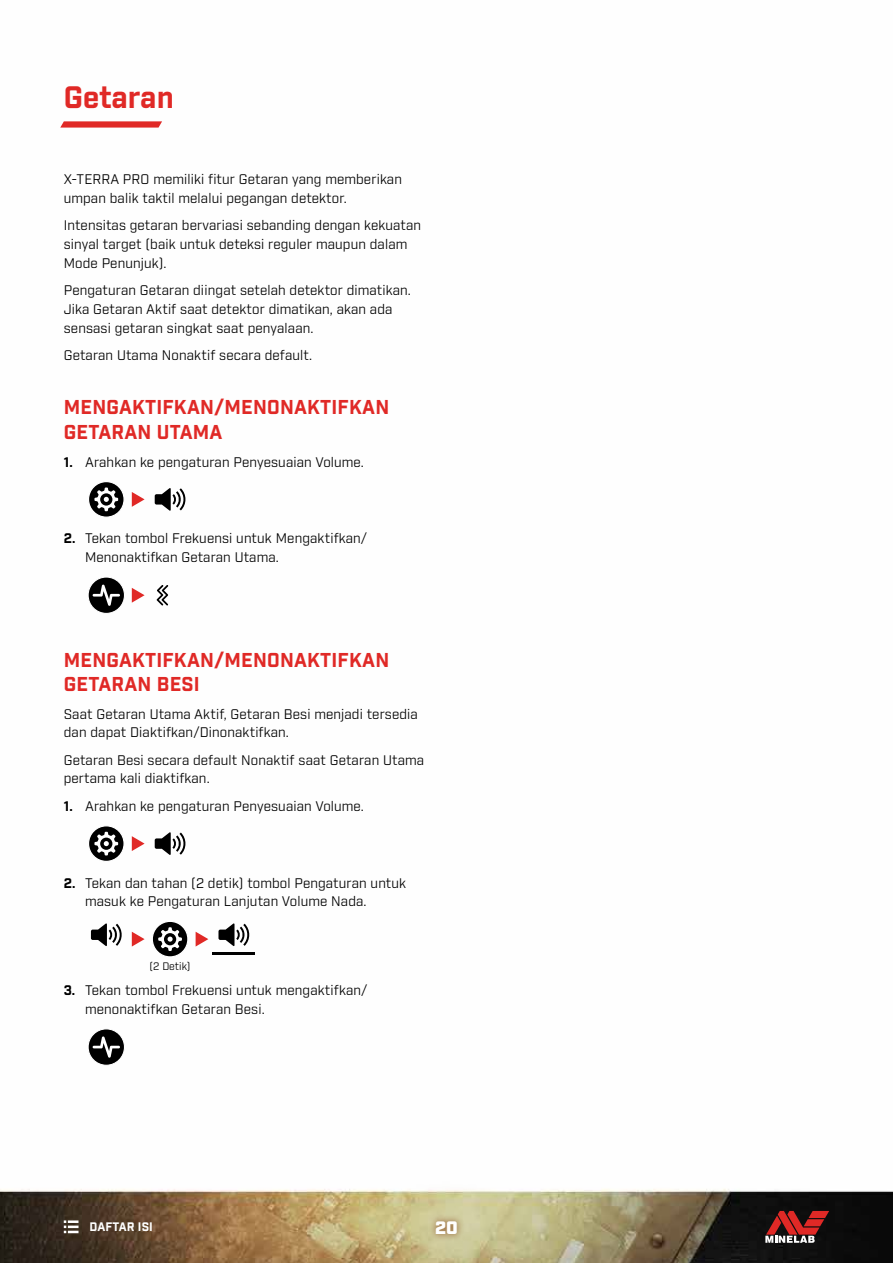
<style>
.page{position:relative;width:893px;height:1263px;background:#fff}
.page>*{position:absolute;margin:0;border:0;box-sizing:border-box;transform-origin:0 0}
.t1{font:700 30px "Industry";letter-spacing:-.005em;color:#e02926}
.t2{font:700 19.5px/24.8px "Industry";letter-spacing:.01em;color:#e02926}
.t3{font:900 18px "Industry";color:#fff}
.t4{font:13.5px/18.8px "Industry";letter-spacing:.01em;color:#000}
.t5{font:700 12px "Industry";letter-spacing:.01em;color:#fff}
.t6{font:10.5px "Industry";color:#000}
.s1{font-weight:700}
</style>
<div class="page">
<img style="left:0;top:492px;width:893px;height:771px">
<svg style="left:64px;top:1220px;width:15px;height:13px"></svg>
<svg style="left:60px;top:121px;width:102px;height:7px"></svg>
<svg style="left:396px;top:1181px;width:101px;height:82px;background:#d1cba0"></svg>
<svg style="left:429px;top:1214px;width:35px;height:27px"></svg>
<svg style="left:765px;top:1211px;width:64px;height:32px;background:#7d3332"></svg>
<svg style="left:88px;top:482px;width:37px;height:36px"></svg>
<svg style="left:132px;top:492px;width:13px;height:15px"></svg>
<svg style="left:155px;top:488px;width:32px;height:23px"></svg>
<svg style="left:88px;top:576px;width:37px;height:38px"></svg>
<svg style="left:132px;top:588px;width:13px;height:15px"></svg>
<svg style="left:157px;top:585px;width:11px;height:20px"></svg>
<svg style="left:88px;top:825px;width:37px;height:37px"></svg>
<svg style="left:132px;top:836px;width:13px;height:15px"></svg>
<svg style="left:155px;top:832px;width:32px;height:23px"></svg>
<svg style="left:91px;top:923px;width:32px;height:23px"></svg>
<svg style="left:132px;top:932px;width:13px;height:14px"></svg>
<svg style="left:152px;top:921px;width:36px;height:36px"></svg>
<svg style="left:196px;top:932px;width:12px;height:14px"></svg>
<hr style="left:213px;top:952px;width:42px;height:3px;background:#000">
<svg style="left:218px;top:923px;width:33px;height:23px"></svg>
<svg style="left:88px;top:1028px;width:37px;height:38px"></svg>
<h1 class="t1" style="left:64px;top:79px;width:112px">Getaran</h1>
<p class="t4" style="left:64px;top:171px;width:340px">X‑TERRA PRO memiliki fitur Getaran yang memberikan umpan balik taktil melalui pegangan detektor.</p>
<p class="t4" style="left:64px;top:217px;width:359px">Intensitas getaran bervariasi sebanding dengan kekuatan sinyal target (baik untuk deteksi reguler maupun dalam<br>Mode Penunjuk).</p>
<p class="t4" style="left:64px;top:281px;width:347px">Pengaturan Getaran diingat setelah detektor dimatikan.<br>Jika Getaran Aktif saat detektor dimatikan, akan ada sensasi getaran singkat saat penyalaan.</p>
<p class="t4" style="left:64px;top:346px;width:248px">Getaran Utama Nonaktif secara default.</p>
<h2 class="t2" style="left:64px;top:396px;width:327px">MENGAKTIFKAN/MENONAKTIFKAN<br>GETARAN UTAMA</h2>
<p class="t4" style="left:64px;top:453px;width:300px"><span class="s1">1.</span> Arahkan ke pengaturan Penyesuaian Volume.</p>
<p class="t4" style="left:85px;top:529px;width:284px;text-indent:-21px"><span class="s1">2.</span> Tekan tombol Frekuensi untuk Mengaktifkan/<br>Menonaktifkan Getaran Utama.</p>
<h2 class="t2" style="left:64px;top:648px;width:327px">MENGAKTIFKAN/MENONAKTIFKAN<br>GETARAN BESI</h2>
<p class="t4" style="left:64px;top:705px;width:356px">Saat Getaran Utama Aktif, Getaran Besi menjadi tersedia dan dapat Diaktifkan/Dinonaktifkan.</p>
<p class="t4" style="left:64px;top:751px;width:362px">Getaran Besi secara default Nonaktif saat Getaran Utama pertama kali diaktifkan.</p>
<p class="t4" style="left:64px;top:797px;width:300px"><span class="s1">1.</span> Arahkan ke pengaturan Penyesuaian Volume.</p>
<p class="t4" style="left:85px;top:874px;width:323px;text-indent:-21px"><span class="s1">2.</span> Tekan dan tahan (2 detik) tombol Pengaturan untuk masuk ke Pengaturan Lanjutan Volume Nada.</p>
<p class="t6" style="left:150px;top:959px;width:42px">(2 Detik)</p>
<p class="t4" style="left:85px;top:981px;width:284px;text-indent:-21px"><span class="s1">3.</span> Tekan tombol Frekuensi untuk mengaktifkan/ menonaktifkan Getaran Besi.</p>
<p class="t5" style="left:90px;top:1220px;width:65px">DAFTAR ISI</p>
<h3 class="t3" style="left:435px;top:1217px;width:24px">20</h3>
</div>
